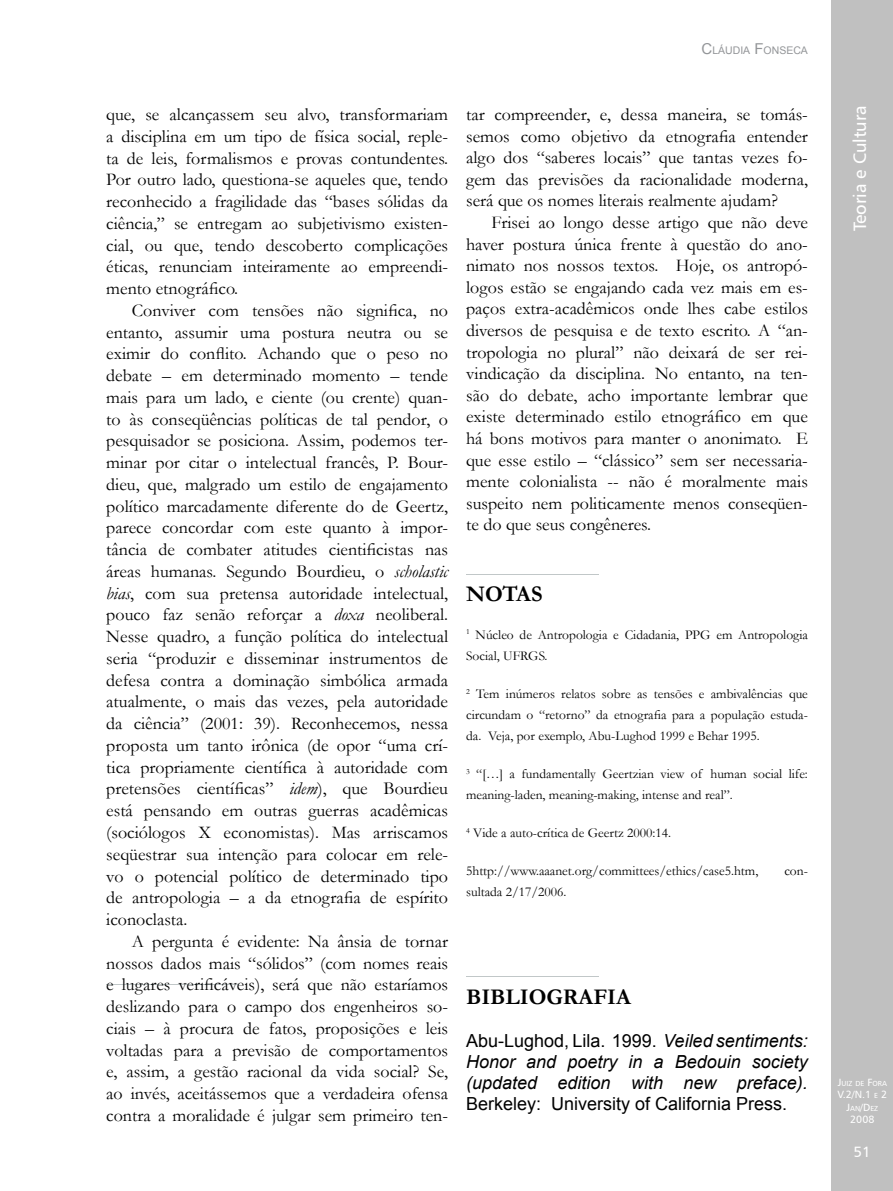
<style>
.page{position:relative;width:893px;height:1191px;background:#fff}
.page>*{position:absolute;margin:0;border:0;box-sizing:border-box;transform-origin:0 0}
.t1{font:700 22.5px "Garamond";color:#000}
.t2{font:18px/21.8px "Garamond";color:#000;text-align:justify}
.t3{font:italic 18px/21px "Arial";color:#000;text-align:justify}
.t4{font:18px "Arial";color:#000}
.t5{font:18px "Humanist 777 BT Roman B";color:#fff}
.t6{font:15px "Humanist 777 BT Roman B";color:#fff}
.t7{font:13.5px/21px "Garamond";color:#000}
.t8{font:10.5px "Arial";color:#939598}
.t9{font:10.5px "Humanist 777 BT Roman B";color:#fff}
.t10{font:7.35px "Humanist 777 BT Roman B";color:#fff}
.s1{font-size:15px}
.s2{font-style:italic}
.s3{font-style:normal}
.s4{font-size:10.5px}
.s5{font-size:7.35px}
</style>
<div class="page">
<div style="left:831px;top:0;width:62px;height:1191px;background:#c0c0c0"></div>
<hr style="left:466px;top:976px;width:133px;height:1px;background:#072021">
<hr style="left:106px;top:984px;width:133px;height:1px;background:#072021">
<hr style="left:466px;top:574px;width:133px;height:1px;background:#072021">
<p class="t8" style="left:701px;top:43px;width:108px"><span class="s1">C</span>LÁUDIA <span class="s1">F</span>ONSECA</p>
<p class="t2" style="left:106px;top:103px;width:343px">que, se alcançassem seu alvo, transformariam a disciplina em um tipo de física social, reple&shy;ta de leis, formalismos e provas contundentes.<br>Por outro lado, questiona-se aqueles que, tendo reconhecido a fragilidade das “bases sólidas da ciência,” se entregam ao subjetivismo existen&shy;cial, ou que, tendo descoberto complicações éticas, renunciam inteiramente ao empreendi&shy;mento etnográfico.</p>
<p class="t2" style="left:106px;top:299px;width:343px;text-indent:26px">Conviver com tensões não significa, no entanto, assumir uma postura neutra ou se eximir do conflito. Achando que o peso no debate – em determinado momento – tende mais para um lado, e ciente (ou crente) quan&shy;to às conseqüências políticas de tal pendor, o pesquisador se posiciona. Assim, podemos ter&shy;minar por citar o intelectual francês, P. Bour&shy;dieu, que, malgrado um estilo de engajamento político marcadamente diferente do de Geertz, parece concordar com este quanto à impor&shy;tância de combater atitudes cientificistas nas áreas humanas. Segundo Bourdieu, o <span class="s2">scholastic bias</span>, com sua pretensa autoridade intelectual, pouco faz senão reforçar a <span class="s2">doxa</span> neoliberal.<br>Nesse quadro, a função política do intelectual seria “produzir e disseminar instrumentos de defesa contra a dominação simbólica armada atualmente, o mais das vezes, pela autoridade da ciência” (2001: 39). Reconhecemos, nessa proposta um tanto irônica (de opor “uma crí&shy;tica propriamente científica à autoridade com pretensões científicas” <span class="s2">idem</span>), que Bourdieu está pensando em outras guerras acadêmicas (sociólogos X economistas). Mas arriscamos seqüestrar sua intenção para colocar em rele&shy;vo o potencial político de determinado tipo de antropologia – a da etnografia de espírito iconoclasta.</p>
<p class="t2" style="left:106px;top:929px;width:343px;text-indent:26px">A pergunta é evidente: Na ânsia de tornar nossos dados mais “sólidos” (com nomes reais e lugares verificáveis), será que não estaríamos deslizando para o campo dos engenheiros so&shy;ciais – à procura de fatos, proposições e leis voltadas para a previsão de comportamentos e, assim, a gestão racional da vida social? Se, ao invés, aceitássemos que a verdadeira ofensa contra a moralidade é julgar sem primeiro ten-</p>
<p class="t2" style="left:466px;top:103px;width:343px">tar compreender, e, dessa maneira, se tomás&shy;semos como objetivo da etnografia entender algo dos “saberes locais” que tantas vezes fo&shy;gem das previsões da racionalidade moderna, será que os nomes literais realmente ajudam?</p>
<p class="t2" style="left:466px;top:211px;width:343px;text-indent:26px">Frisei ao longo desse artigo que não deve haver postura única frente à questão do ano&shy;nimato nos nossos textos. Hoje, os antropó&shy;logos estão se engajando cada vez mais em es&shy;paços extra-acadêmicos onde lhes cabe estilos diversos de pesquisa e de texto escrito. A “an&shy;tropologia no plural” não deixará de ser rei&shy;vindicação da disciplina. No entanto, na ten&shy;são do debate, acho importante lembrar que existe determinado estilo etnográfico em que há bons motivos para manter o anonimato. E que esse estilo – “clássico” sem ser necessaria&shy;mente colonialista -- não é moralmente mais suspeito nem politicamente menos conseqüen&shy;te do que seus congêneres.</p>
<p class="t1" style="left:466px;top:578px;width:78px">NOTAS</p>
<p class="t7" style="left:466px;top:624px;width:343px"><sup>1</sup> Núcleo de Antropologia e Cidadania, PPG em Antropologia<br>Social, UFRGS.</p>
<p class="t7" style="left:466px;top:683px;width:343px;text-align:justify"><sup>2</sup> Tem inúmeros relatos sobre as tensões e ambivalências que circundam o “retorno” da etnografia para a população estuda&shy;da. Veja, por exemplo, Abu-Lughod 1999 e Behar 1995.</p>
<p class="t7" style="left:466px;top:763px;width:343px"><sup>3</sup> “[…] a fundamentally Geertzian view of human social life: meaning-laden, meaning-making, intense and real”.</p>
<p class="t7" style="left:466px;top:822px;width:206px"><sup>4</sup> Vide a auto-crítica de Geertz 2000:14.</p>
<p class="t7" style="left:466px;top:860px;width:294px">5http://www.aaanet.org/committees/ethics/case5.htm,</p>
<p class="t7" style="left:784px;top:860px;width:25px">con-</p>
<p class="t7" style="left:466px;top:881px;width:102px">sultada 2/17/2006.</p>
<p class="t1" style="left:466px;top:981px;width:28px">BIBLI</p>
<p class="t1" style="left:529px;top:981px;width:104px">OGRAFIA</p>
<p class="t3" style="left:466px;top:1030px;width:343px"><span class="s3">Abu-Lughod, Lila. 1999.</span> Veiled sentiments:<br>Honor and poetry in a Bedouin society (updated edition with new preface).</p>
<p class="t4" style="left:466px;top:1091px;width:323px">Berkeley: University of California Press.</p>
<p class="t5" style="left:849px;top:231px;width:128px;rotate:-90deg">Teoria e Cultura</p>
<p class="t10" style="left:838px;top:1078px;width:51px"><span class="s4">J</span>UIZ DE <span class="s4">F</span>ORA</p>
<p class="t9" style="left:837px;top:1088px;width:51px">V.2/N.1 <span class="s5">E</span> 2</p>
<p class="t10" style="left:846px;top:1103px;width:33px"><span class="s4">J</span>AN<span class="s4">/D</span> EZ</p>
<p class="t9" style="left:850px;top:1113px;width:26px">2008</p>
<p class="t6" style="left:853px;top:1142px;width:19px">51</p>
</div>
